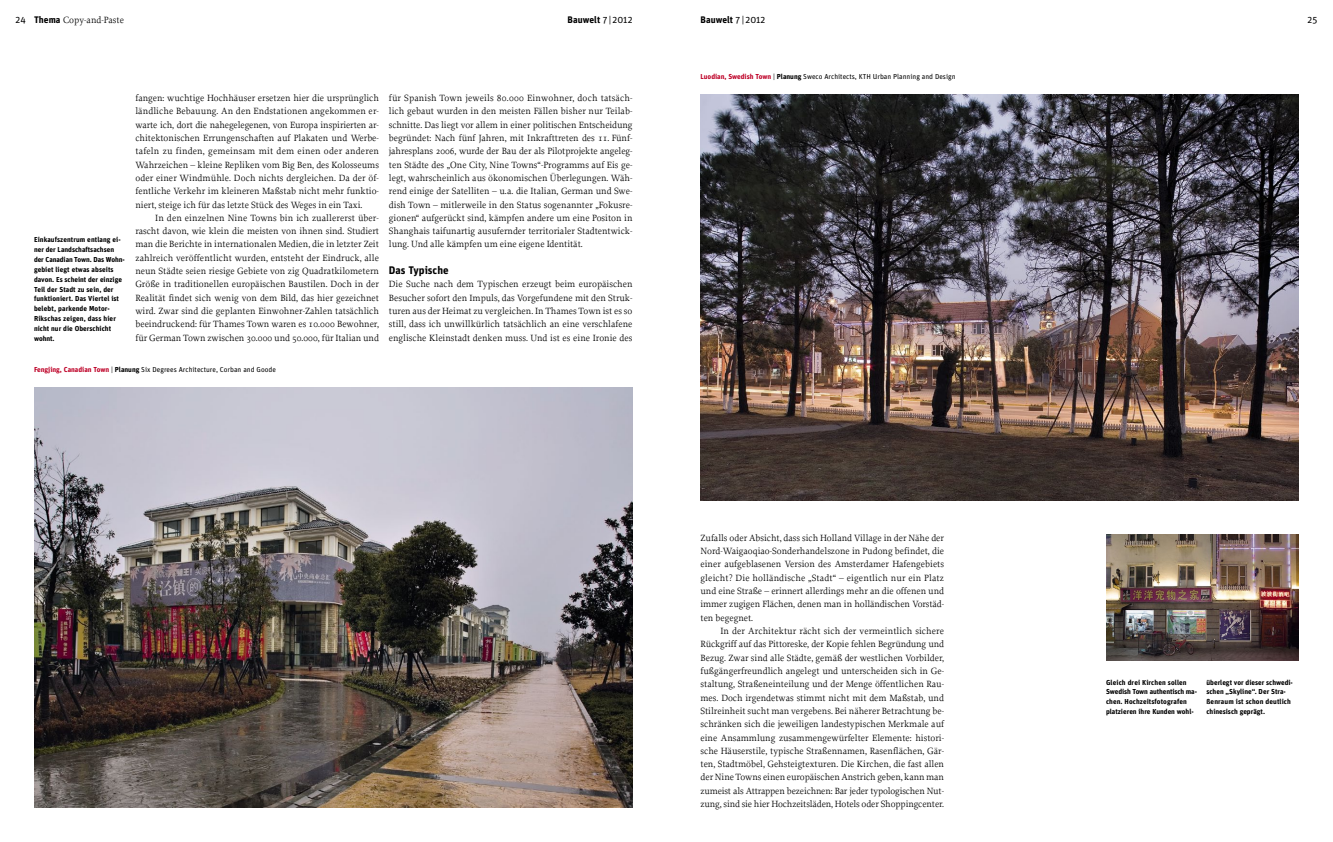
<style>
.page{position:relative;width:1333px;height:842px;background:#fff}
.page>*{position:absolute;margin:0;border:0;box-sizing:border-box;transform-origin:0 0}
.S_Zwischenüberschrif{font:700 11px "Unit Pro";color:#000}
.S_Fließtext_Einzug{font:9.5px/13.3px "Proforma";letter-spacing:-.005em;color:#000;text-align:justify}
.S_Fließtext{font:9.5px/13.3px "Proforma";color:#000;text-align:justify}
.t1{font:700 9.5px "Unit Pro";letter-spacing:.005em;color:#000}
.t2{font:9.5px "Unit Pro";color:#000}
.S_Fließtext_Einzug-2{font:9.4px "Proforma";letter-spacing:-.015em;color:#000}
.A_Bildunterschrift{font:700 7.2px/9.9px "Unit Pro";letter-spacing:.005em;color:#000}
.S_Mitarbeiter_Namen{font:7.2px "Unit Pro";color:#000}
.s1{font-family:"Unit Pro"}
.s2{font-family:"Unit Pro";font-weight:700}
.s3{font-weight:400}
.s4{font-weight:700;color:#be0027}
.s5{font-weight:700}
.s6{font-size:9.5px}
</style>
<div class="page">
<img style="left:700px;top:95px;width:598px;height:406px">
<img style="left:1106px;top:534px;width:192px;height:126px">
<img style="left:34px;top:388px;width:598px;height:419px">
<p class="S_Fließtext_Einzug" style="left:16px;top:13px;width:110px"><span class="s1">24</span> <span class="s2">Thema</span> Copy-and-Paste</p>
<p class="t1" style="left:567px;top:13px;width:66px">Bauwelt <span class="s3">7 | 2012</span></p>
<p class="t1" style="left:700px;top:13px;width:66px">Bauwelt <span class="s3">7 | 2012</span></p>
<p class="t2" style="left:1307px;top:13px;width:11px">25</p>
<p class="A_Bildunterschrift" style="left:34px;top:234px;width:92px">Einkaufszentrum entlang ei&shy;ner der Landschaftsachsen der Canadian Town. Das Wohn&shy;gebiet liegt etwas abseits davon. Es scheint der einzige<br>Teil der Stadt zu sein, der funktioniert. Das Viertel ist belebt, parkende Motor-<br>Rikschas zeigen, dass hier nicht nur die Oberschicht wohnt.</p>
<p class="S_Fließtext_Einzug" style="left:135px;top:91px;width:245px">fangen: wuchtige Hochhäuser ersetzen hier die ursprünglich ländliche Bebauung. An den Endstationen angekommen er&shy;warte ich, dort die nahegelegenen, von Europa inspirierten ar&shy;chitektonischen Errungenschaften auf Plakaten und Werbe&shy;tafeln zu finden, gemeinsam mit dem einen oder anderen Wahrzeichen – kleine Repliken vom Big Ben, des Kolosseums oder einer Windmühle. Doch nichts dergleichen. Da der öf&shy;fentliche Verkehr im kleineren Maßstab nicht mehr funktio&shy;niert, steige ich für das letzte Stück des Weges in ein Taxi.</p>
<p class="S_Fließtext_Einzug" style="left:135px;top:211px;width:245px;text-indent:20px">In den einzelnen Nine Towns bin ich zuallererst über&shy;rascht davon, wie klein die meisten von ihnen sind. Studiert man die Berichte in internationalen Medien, die in letzter Zeit zahlreich veröffentlicht wurden, entsteht der Eindruck, alle neun Städte seien riesige Gebiete von zig Quadratkilometern Größe in traditionellen europäischen Baustilen. Doch in der Realität findet sich wenig von dem Bild, das hier gezeichnet wird. Zwar sind die geplanten Einwohner-Zahlen tatsächlich beeindruckend: für Thames Town waren es 10.000 Bewohner, für German Town zwischen 30.000 und 50.000, für Italian und</p>
<p class="S_Mitarbeiter_Namen" style="left:34px;top:365px;width:243px"><span class="s4">Fengjing, Canadian Town</span> | <span class="s5">Planung</span> Six Degrees Architecture, Corban and Goode</p>
<p class="S_Fließtext_Einzug" style="left:389px;top:91px;width:245px">für Spanish Town jeweils 80.000 Einwohner, doch tatsäch&shy;lich gebaut wurden in den meisten Fällen bisher nur Teilab&shy;schnitte. Das liegt vor allem in einer politischen Entscheidung begründet: Nach fünf Jahren, mit Inkrafttreten des 11. Fünf&shy;jahresplans 2006, wurde der Bau der als Pilotprojekte angeleg&shy;ten Städte des „One City, Nine Towns“-Programms auf Eis ge&shy;legt, wahrscheinlich aus ökonomischen Überlegungen. Wäh&shy;rend einige der Satelliten – u.a. die Italian, German und Swe&shy;dish Town – mitlerweile in den Status sogenannter „Fokusre&shy;gionen“ aufgerückt sind, kämpfen andere um eine Positon in Shanghais taifunartig ausufernder territorialer Stadtentwick&shy;lung. Und alle kämpfen um eine eigene Identität.</p>
<p class="S_Zwischenüberschrif" style="left:389px;top:263px;width:61px">Das Typische</p>
<p class="S_Fließtext" style="left:389px;top:278px;width:245px">Die Suche nach dem Typischen erzeugt beim europäischen Besucher sofort den Impuls, das Vorgefundene mit den Struk&shy;turen aus der Heimat zu vergleichen. In Thames Town ist es so still, dass ich unwillkürlich tatsächlich an eine verschlafene englische Kleinstadt denken muss. Und ist es eine Ironie des</p>
<p class="S_Mitarbeiter_Namen" style="left:700px;top:72px;width:256px"><span class="s4">Luodian, Swedish Town</span> | <span class="s5">Planung</span> Sweco Architects, KTH Urban Planning and Design</p>
<p class="S_Fließtext" style="left:700px;top:531px;width:245px">Zufalls oder Absicht, dass sich Holland Village in der Nähe der Nord-Waigaoqiao-Sonderhandelszone in Pudong befindet, die einer aufgeblasenen Version des Amsterdamer Hafengebiets gleicht? Die holländische „Stadt“ – eigentlich nur ein Platz und eine Straße – erinnert allerdings mehr an die offenen und immer zugigen Flächen, denen man in holländischen Vorstäd&shy;ten begegnet.</p>
<p class="S_Fließtext_Einzug" style="left:700px;top:624px;width:245px;text-indent:20px">In der Architektur rächt sich der vermeintlich sichere Rückgriff auf das Pittoreske, der Kopie fehlen Begründung und Bezug. Zwar sind alle Städte, gemäß der westlichen Vorbilder, fußgängerfreundlich angelegt und unterscheiden sich in Ge&shy;staltung, Straßeneinteilung und der Menge öffentlichen Rau&shy;mes. Doch irgendetwas stimmt nicht mit dem Maßstab, und Stilreinheit sucht man vergebens. Bei näherer Betrachtung be&shy;schränken sich die jeweiligen landestypischen Merkmale auf eine Ansammlung zusammengewürfelter Elemente: histori&shy;sche Häuserstile, typische Straßennamen, Rasenflächen, Gär&shy;ten, Stadtmöbel, Gehsteigtexturen. Die Kirchen, die fast allen der Nine Towns einen europäischen Anstrich geben, kann man</p>
<p class="S_Fließtext_Einzug-2" style="left:700px;top:785px;width:245px">zumeist als Attrappen bezeichnen: Bar jeder typologischen Nu<span class="s6">t-</span></p>
<p class="S_Fließtext_Einzug" style="left:700px;top:797px;width:245px">zung, sind sie hier Hochzeitsläden, Hotels oder Shoppingcenter.</p>
<p class="A_Bildunterschrift" style="left:1106px;top:677px;width:92px">Gleich drei Kirchen sollen<br>Swedish Town authentisch ma&shy;chen. Hochzeitsfotografen platzieren ihre Kunden wohl-</p>
<p class="A_Bildunterschrift" style="left:1206px;top:677px;width:88px">überlegt vor dieser schwedi&shy;schen „Skyline“. Der Stra&shy;ßenraum ist schon deutlich chinesisch geprägt.</p>
</div>
